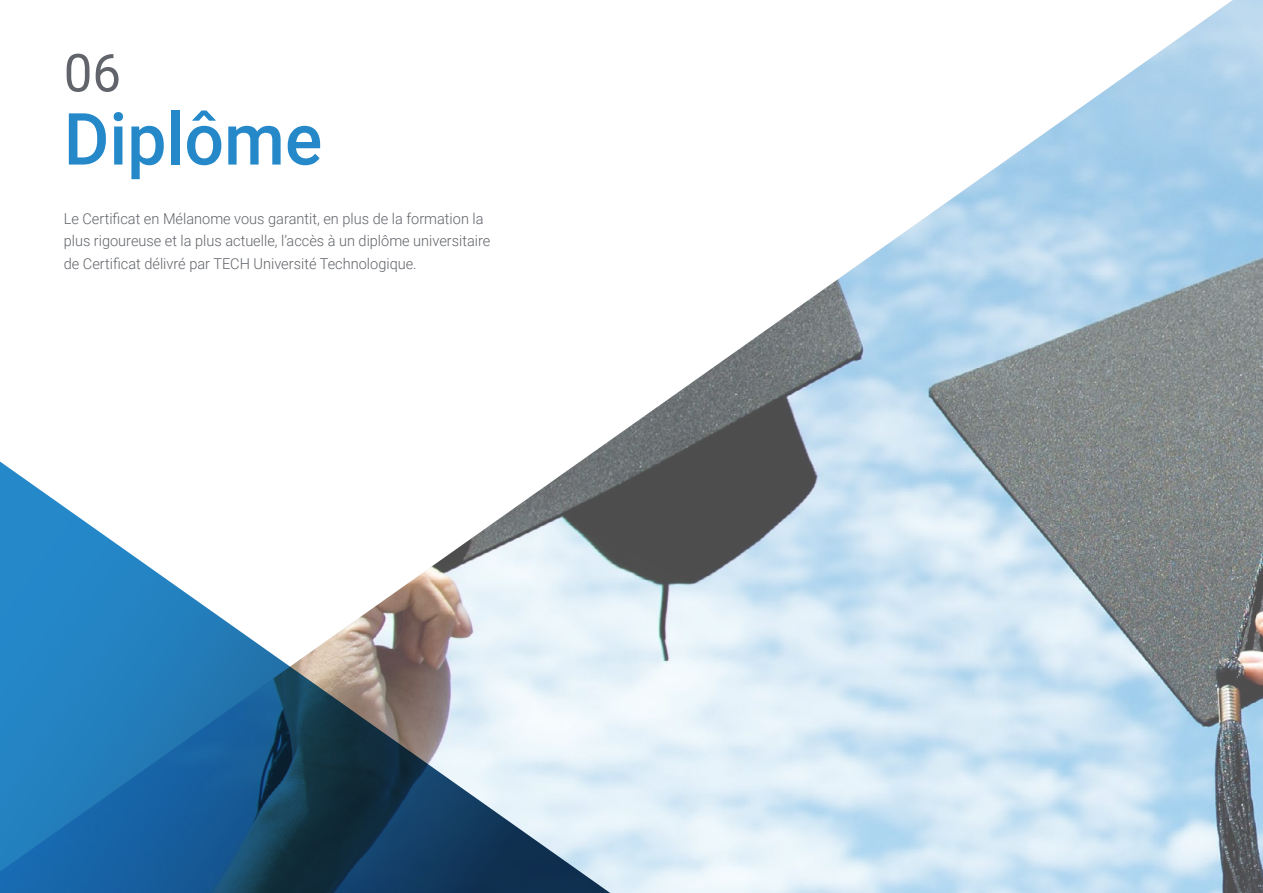
<style>
.page{position:relative;width:1263px;height:893px;background:#fff}
.page>*{position:absolute;margin:0;border:0;box-sizing:border-box;transform-origin:0 0}
.t1{font:500 72px "Roboto";color:#2488c9}
.t2{font:52.5px "Roboto";color:#61646a}
.t3{font:300 15px/22.5px "Roboto";color:#61646a}
</style>
<div class="page">
<img style="left:602px;top:0;width:661px;height:893px">
<svg style="left:0;top:446px;width:640px;height:447px"></svg>
<h2 class="t2" style="left:64px;top:36px;width:59px">06</h2>
<h1 class="t1" style="left:64px;top:89px;width:260px">Diplôme</h1>
<p class="t3" style="left:64px;top:207px;width:428px">Le Certificat en Mélanome vous garantit, en plus de la formation la plus rigoureuse et la plus actuelle, l’accès à un diplôme universitaire de Certificat délivré par TECH Université Technologique.</p>
</div>
